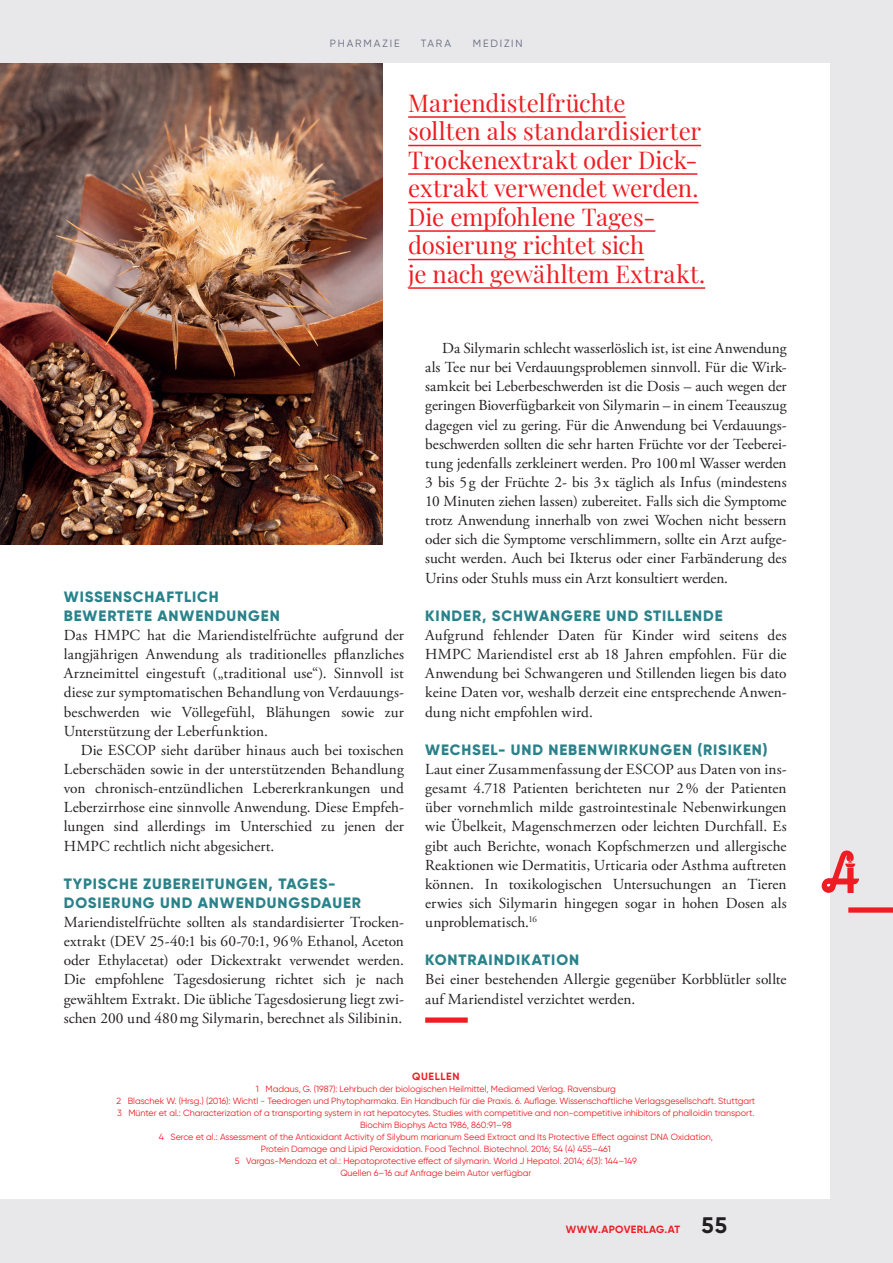
<style>
.page{position:relative;width:893px;height:1263px;background:#e8e8eb}
.page>*{position:absolute;margin:0;border:0;box-sizing:border-box;transform-origin:0 0}
.Sager_18pt{font:24px "Playfair Display";letter-spacing:-.005em;color:#ee1d23}
.t1{font:700 22.5px "Gilroy";color:#231f20}
.Fließtext{font:15.3px/19.2px "Adobe Garamond Pro";color:#231f20;text-align:justify}
.Zwischentitel_Gilroy{font:800 15px "Gilroy";letter-spacing:.06em;color:#29828a}
.Quellenverzeichnis_H{font:700 10.5px "Gilroy";letter-spacing:.045em;color:#ee1d23}
.t2{font:10.5px "Gilroy";letter-spacing:.175em;color:#63687d}
.Quellenverzeichnis_F{font:9px "Gilroy";letter-spacing:-.005em;color:#ee1d23}
</style>
<div class="page">
<div style="left:0;top:64px;width:829px;height:1135px;background:#fff"></div>
<div style="left:425px;top:1017px;width:43px;height:6px;background:#ee1d23"></div>
<img style="left:0;top:64px;width:383px;height:480px">
<hr style="left:408px;top:116px;width:218px;height:2px;background:#ee1d23">
<hr style="left:408px;top:145px;width:293px;height:1px;background:#ee1d23">
<hr style="left:408px;top:173px;width:289px;height:2px;background:#ee1d23">
<hr style="left:408px;top:202px;width:290px;height:1px;background:#ee1d23">
<hr style="left:408px;top:230px;width:247px;height:2px;background:#ee1d23">
<hr style="left:408px;top:259px;width:236px;height:1px;background:#ee1d23">
<hr style="left:408px;top:287px;width:297px;height:2px;background:#ee1d23">
<div style="left:848px;top:907px;width:45px;height:6px;background:#ee1d23"></div>
<svg style="left:822px;top:849px;width:37px;height:44px"></svg>
<p class="t2" style="left:330px;top:37px;width:71px">PHARMAZIE</p>
<p class="t2" style="left:421px;top:37px;width:32px">TARA</p>
<p class="t2" style="left:473px;top:37px;width:51px">MEDIZIN</p>
<p class="Sager_18pt" style="left:408px;top:84px;width:219px">Mariendistelfrüchte</p>
<p class="Sager_18pt" style="left:408px;top:113px;width:294px">sollten als standardisierter</p>
<p class="Sager_18pt" style="left:408px;top:141px;width:291px">Trockenextrakt oder Dick-</p>
<p class="Sager_18pt" style="left:408px;top:170px;width:292px">extrakt verwendet werden.</p>
<p class="Sager_18pt" style="left:408px;top:198px;width:249px">Die empfohlene Tages-</p>
<p class="Sager_18pt" style="left:408px;top:227px;width:237px">dosierung richtet sich</p>
<p class="Sager_18pt" style="left:408px;top:255px;width:298px">je nach gewähltem Extrakt.</p>
<p class="Zwischentitel_Gilroy" style="left:64px;top:587px;width:156px">WISSENSCHAFTLICH</p>
<p class="Zwischentitel_Gilroy" style="left:64px;top:606px;width:217px">BEWERTETE ANWENDUNGEN</p>
<p class="Fließtext" style="left:64px;top:626px;width:342px">Das HMPC hat die Mariendistelfrüchte aufgrund der langjährigen Anwendung als traditionelles pflanzliches Arzneimittel eingestuft („traditional use“). Sinnvoll ist diese zur symptomatischen Behandlung von Verdauungs&shy;beschwerden wie Völlegefühl, Blähungen sowie zur Unterstützung der Leberfunktion.</p>
<p class="Fließtext" style="left:64px;top:741px;width:342px;text-indent:17px">Die ESCOP sieht darüber hinaus auch bei toxischen Leberschäden sowie in der unterstützenden Behandlung von chronisch-entzündlichen Lebererkrankungen und Leberzirrhose eine sinnvolle Anwendung. Diese Empfeh&shy;lungen sind allerdings im Unterschied zu jenen der HMPC rechtlich nicht abgesichert.</p>
<p class="Zwischentitel_Gilroy" style="left:64px;top:874px;width:273px">TYPISCHE ZUBEREITUNGEN, TAGES-</p>
<p class="Zwischentitel_Gilroy" style="left:64px;top:893px;width:299px">DOSIERUNG UND ANWENDUNGSDAUER</p>
<p class="Fließtext" style="left:64px;top:913px;width:342px">Mariendistelfrüchte sollten als standardisierter Trocken&shy;extrakt (DEV 25-40:1 bis 60-70:1, 96% Ethanol, Aceton oder Ethylacetat) oder Dickextrakt verwendet werden.<br>Die empfohlene Tagesdosierung richtet sich je nach gewähltem Extrakt. Die übliche Tagesdosierung liegt zwi&shy;schen 200 und 480mg Silymarin, berechnet als Silibinin.</p>
<p class="Fließtext" style="left:425px;top:339px;width:363px;text-indent:17px">Da Silymarin schlecht wasserlöslich ist, ist eine Anwendung als Tee nur bei Verdauungsproblemen sinnvoll. Für die Wirk&shy;samkeit bei Leberbeschwerden ist die Dosis – auch wegen der geringen Bioverfügbarkeit von Silymarin – in einem Teeauszug dagegen viel zu gering. Für die Anwendung bei Verdauungs&shy;beschwerden sollten die sehr harten Früchte vor der Teeberei&shy;tung jedenfalls zerkleinert werden. Pro 100ml Wasser werden 3 bis 5g der Früchte 2- bis 3x täglich als Infus (mindestens 10 Minuten ziehen lassen) zubereitet. Falls sich die Symptome trotz Anwendung innerhalb von zwei Wochen nicht bessern oder sich die Symptome verschlimmern, sollte ein Arzt aufge&shy;sucht werden. Auch bei Ikterus oder einer Farbänderung des Urins oder Stuhls muss ein Arzt konsultiert werden.</p>
<p class="Zwischentitel_Gilroy" style="left:425px;top:606px;width:299px">KINDER, SCHWANGERE UND STILLENDE</p>
<p class="Fließtext" style="left:425px;top:626px;width:363px">Aufgrund fehlender Daten für Kinder wird seitens des HMPC Mariendistel erst ab 18 Jahren empfohlen. Für die Anwendung bei Schwangeren und Stillenden liegen bis dato keine Daten vor, weshalb derzeit eine entsprechende Anwen&shy;dung nicht empfohlen wird.</p>
<p class="Zwischentitel_Gilroy" style="left:425px;top:740px;width:344px">WECHSEL- UND NEBENWIRKUNGEN (RISIKEN)</p>
<p class="Fließtext" style="left:425px;top:760px;width:363px">Laut einer Zusammenfassung der ESCOP aus Daten von ins&shy;gesamt 4.718 Patienten berichteten nur 2% der Patienten über vornehmlich milde gastrointestinale Nebenwirkungen wie Übelkeit, Magenschmerzen oder leichten Durchfall. Es gibt auch Berichte, wonach Kopfschmerzen und allergische Reaktionen wie Dermatitis, Urticaria oder Asthma auftreten können. In toxikologischen Untersuchungen an Tieren erwies sich Silymarin hingegen sogar in hohen Dosen als unproblematisch.<sup>16</sup></p>
<p class="Zwischentitel_Gilroy" style="left:425px;top:950px;width:155px">KONTRAINDIKATION</p>
<p class="Fließtext" style="left:425px;top:970px;width:363px">Bei einer bestehenden Allergie gegenüber Korbblütler sollte auf Mariendistel verzichtet werden.</p>
<p class="Quellenverzeichnis_H" style="left:412px;top:1069px;width:49px">QUELLEN</p>
<p class="Quellenverzeichnis_F" style="left:256px;top:1083px;width:361px">1 Madaus, G. (1987): Lehrbuch der biologischen Heilmittel, Mediamed Verlag. Ravensburg</p>
<p class="Quellenverzeichnis_F" style="left:116px;top:1095px;width:640px">2 Blaschek W. (Hrsg.) (2016): Wichtl - Teedrogen und Phytopharmaka. Ein Handbuch für die Praxis. 6. Auflage. Wissenschaftliche Verlagsgesellschaft. Stuttgart</p>
<p class="Quellenverzeichnis_F" style="left:117px;top:1107px;width:639px">3 Münter et al.: Characterization of a transporting system in rat hepatocytes. Studies with competitive and non-competitive inhibitors of phalloidin transport.</p>
<p class="Quellenverzeichnis_F" style="left:360px;top:1119px;width:153px">Biochim Biophys Acta 1986, 860:91–98</p>
<p class="Quellenverzeichnis_F" style="left:159px;top:1131px;width:556px">4 Serce et al.: Assessment of the Antioxidant Activity of Silybum marianum Seed Extract and Its Protective Effect against DNA Oxidation,</p>
<p class="Quellenverzeichnis_F" style="left:261px;top:1143px;width:351px">Protein Damage and Lipid Peroxidation. Food Technol. Biotechnol. 2016; 54 (4) 455–461</p>
<p class="Quellenverzeichnis_F" style="left:235px;top:1155px;width:404px">5 Vargas-Mendoza et al.: Hepatoprotective effect of silymarin. World J Hepatol. 2014; 6(3): 144–149</p>
<p class="Quellenverzeichnis_F" style="left:340px;top:1167px;width:192px">Quellen 6–16 auf Anfrage beim Autor verfügbar</p>
<p class="Quellenverzeichnis_H" style="left:566px;top:1223px;width:116px">WWW.APOVERLAG.AT</p>
<h2 class="t1" style="left:702px;top:1211px;width:27px">55</h2>
</div>
